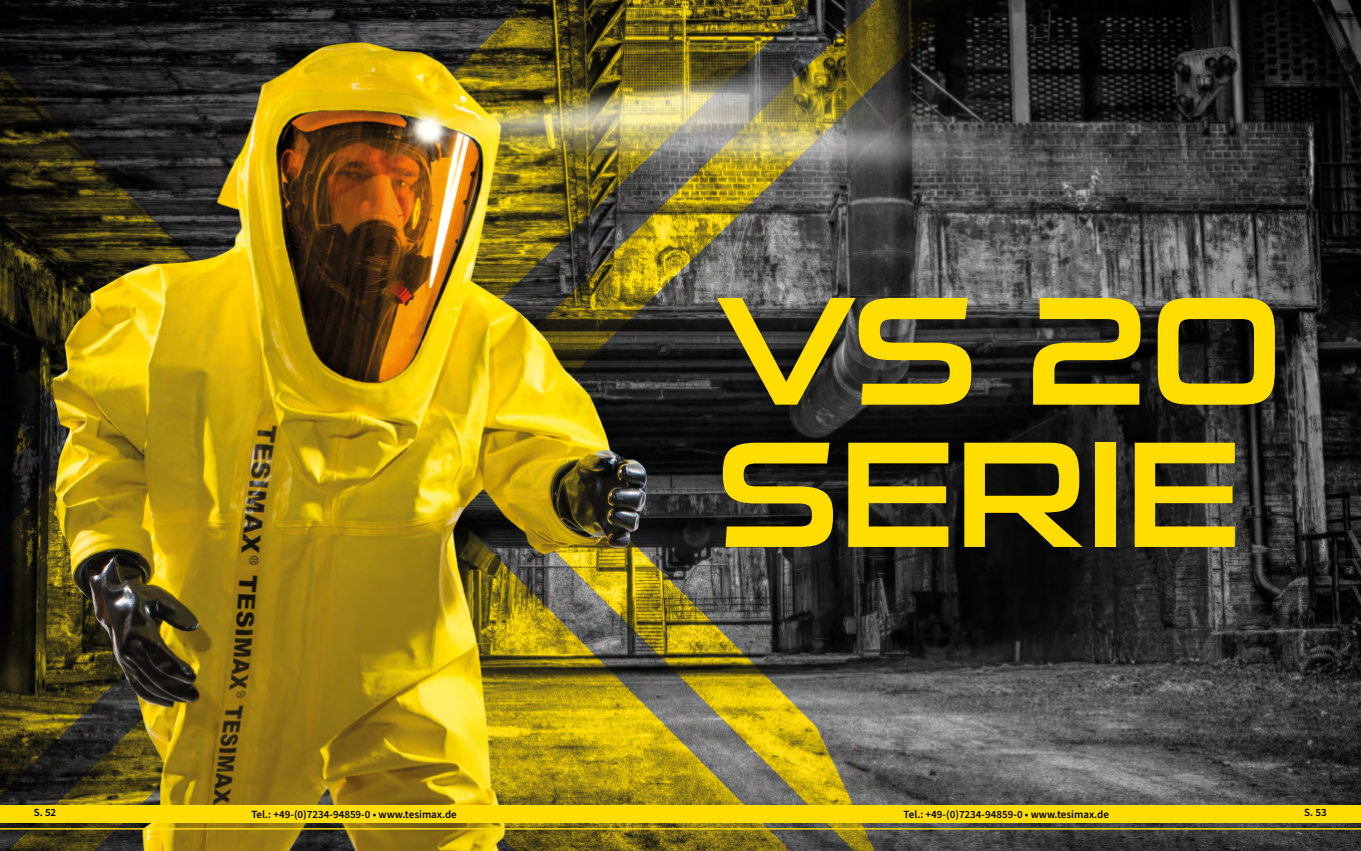
<style>
.page{position:relative;width:1361px;height:851px;background:#fff}
.page>*{position:absolute;margin:0;border:0;box-sizing:border-box;transform-origin:0 0}
.t1{font:155px "Sui Generis Rg";color:#fd0}
.t2{font:151.4px "Sui Generis Rg";color:#fd0}
.t3{font:600 11px "Source Sans Pro";color:#000}
</style>
<div class="page">
<img style="left:0;top:0;width:1361px;height:850px">
<hr style="left:0;top:828px;width:1361px;height:1px;background:#fd0">
<div style="left:0;top:804px;width:1361px;height:18px;background:#fd0"></div>
<h1 class="t1" style="left:715px;top:260px;width:570px">VS 20</h1>
<h2 class="t2" style="left:716px;top:406px;width:527px">SERIE</h2>
<p class="t3" style="left:34px;top:805px;width:24px">S. 52</p>
<p class="t3" style="left:251px;top:806px;width:207px">Tel.: +49-(0)7234-94859-0 • www.tesimax.de</p>
<p class="t3" style="left:903px;top:806px;width:207px">Tel.: +49-(0)7234-94859-0 • www.tesimax.de</p>
<p class="t3" style="left:1304px;top:805px;width:24px">S. 53</p>
</div>
